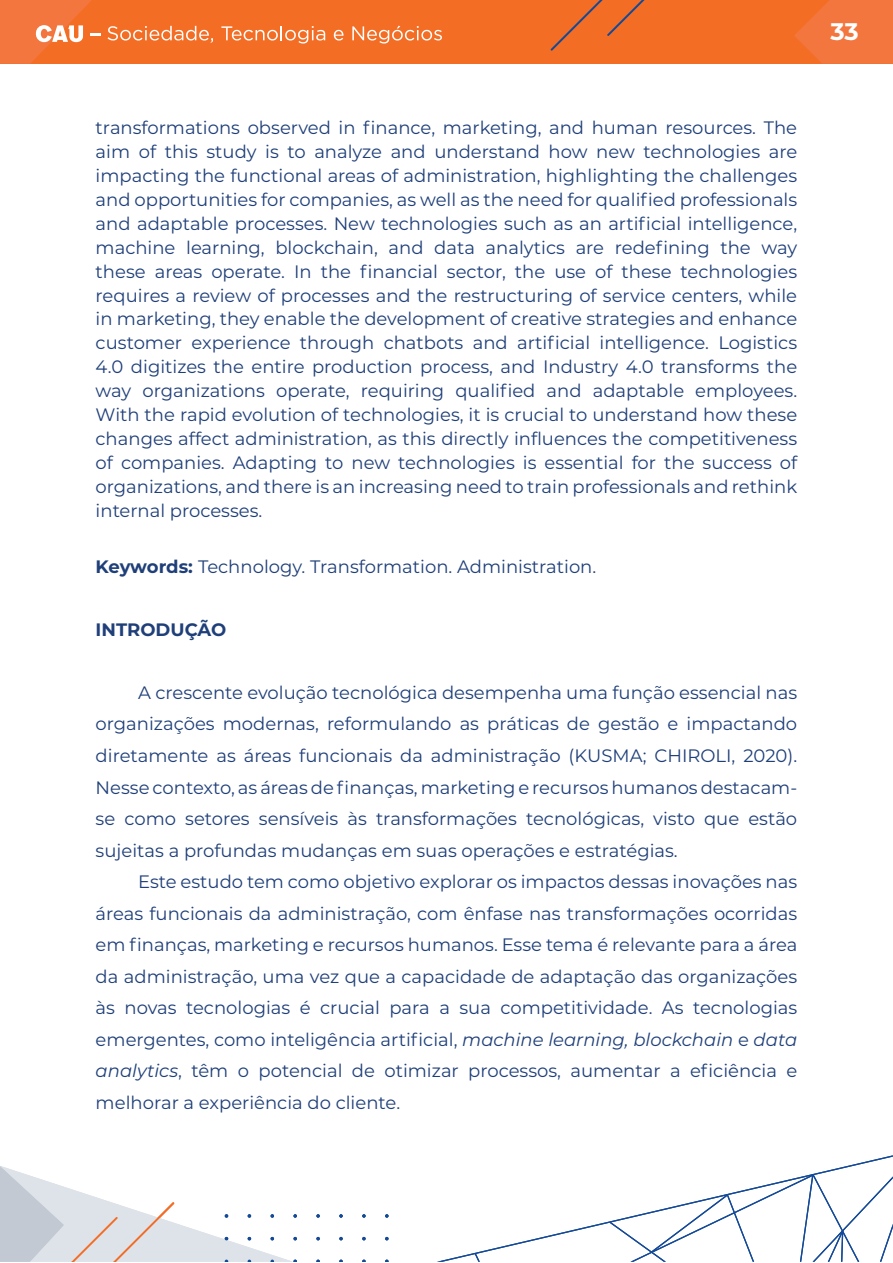
<style>
.page{position:relative;width:893px;height:1263px;background:#fff}
.page>*{position:absolute;margin:0;border:0;box-sizing:border-box;transform-origin:0 0}
.t1{font:700 24px "Montserrat";color:#fff}
.t2{font:18px/24px "Montserrat";color:#1f3f79;text-align:justify}
.t3{font:700 18px "Montserrat";color:#1f3f79}
.s1{font-weight:700}
.s2{font-style:italic}
</style>
<div class="page">
<div style="left:0;top:0;width:893px;height:64px;background:#f36e24"></div>
<svg style="left:794px;top:0;width:99px;height:64px"></svg>
<svg style="left:550px;top:0;width:95px;height:51px"></svg>
<svg style="left:437px;top:1155px;width:456px;height:107px"></svg>
<svg style="left:475px;top:1253px;width:5px;height:9px"></svg>
<svg style="left:610px;top:1174px;width:283px;height:88px"></svg>
<svg style="left:316px;top:1214px;width:4px;height:4px"></svg>
<svg style="left:339px;top:1214px;width:4px;height:4px"></svg>
<svg style="left:362px;top:1214px;width:4px;height:4px"></svg>
<svg style="left:385px;top:1214px;width:4px;height:4px"></svg>
<svg style="left:316px;top:1237px;width:4px;height:3px"></svg>
<svg style="left:339px;top:1237px;width:4px;height:3px"></svg>
<svg style="left:362px;top:1237px;width:4px;height:3px"></svg>
<svg style="left:385px;top:1237px;width:4px;height:3px"></svg>
<svg style="left:0;top:1166px;width:297px;height:96px"></svg>
<svg style="left:108px;top:26px;width:105px;height:17px"></svg>
<svg style="left:221px;top:26px;width:104px;height:18px"></svg>
<svg style="left:334px;top:30px;width:9px;height:11px"></svg>
<svg style="left:352px;top:26px;width:90px;height:18px"></svg>
<svg style="left:0;top:0;width:100px;height:64px"></svg>
<p class="t2" style="left:96px;top:114px;width:703px">transformations observed in finance, marketing, and human resources. The aim of this study is to analyze and understand how new technologies are impacting the functional areas of administration, highlighting the challenges and opportunities for companies, as well as the need for qualified professionals and adaptable processes. New technologies such as an artificial intelligence, machine learning, blockchain, and data analytics are redefining the way these areas operate. In the financial sector, the use of these technologies requires a review of processes and the restructuring of service centers, while in marketing, they enable the development of creative strategies and enhance customer experience through chatbots and artificial intelligence. Logistics 4.0 digitizes the entire production process, and Industry 4.0 transforms the way organizations operate, requiring qualified and adaptable employees.<br>With the rapid evolution of technologies, it is crucial to understand how these changes affect administration, as this directly influences the competitiveness of companies. Adapting to new technologies is essential for the success of organizations, and there is an increasing need to train professionals and rethink internal processes.</p>
<p class="t2" style="left:96px;top:554px;width:502px"><span class="s1">Keywords:</span> Technology. Transformation. Administration.</p>
<p class="t3" style="left:96px;top:617px;width:132px">INTRODUÇÃO</p>
<p class="t2" style="left:96px;top:676px;width:703px;line-height:31.5px;text-indent:43px">A crescente evolução tecnológica desempenha uma função essencial nas organizações modernas, reformulando as práticas de gestão e impactando diretamente as áreas funcionais da administração (KUSMA; CHIROLI, 2020).<br>Nesse contexto, as áreas de finanças, marketing e recursos humanos destacam&shy;se como setores sensíveis às transformações tecnológicas, visto que estão sujeitas a profundas mudanças em suas operações e estratégias.</p>
<p class="t2" style="left:96px;top:865px;width:703px;line-height:31.5px;text-indent:43px">Este estudo tem como objetivo explorar os impactos dessas inovações nas áreas funcionais da administração, com ênfase nas transformações ocorridas em finanças, marketing e recursos humanos. Esse tema é relevante para a área da administração, uma vez que a capacidade de adaptação das organizações às novas tecnologias é crucial para a sua competitividade. As tecnologias emergentes, como inteligência artificial, <span class="s2">machine learning, blockchain</span> e <span class="s2">data analytics</span>, têm o potencial de otimizar processos, aumentar a eficiência e melhorar a experiência do cliente.</p>
<h1 class="t1" style="left:830px;top:14px;width:30px">33</h1>
</div>
